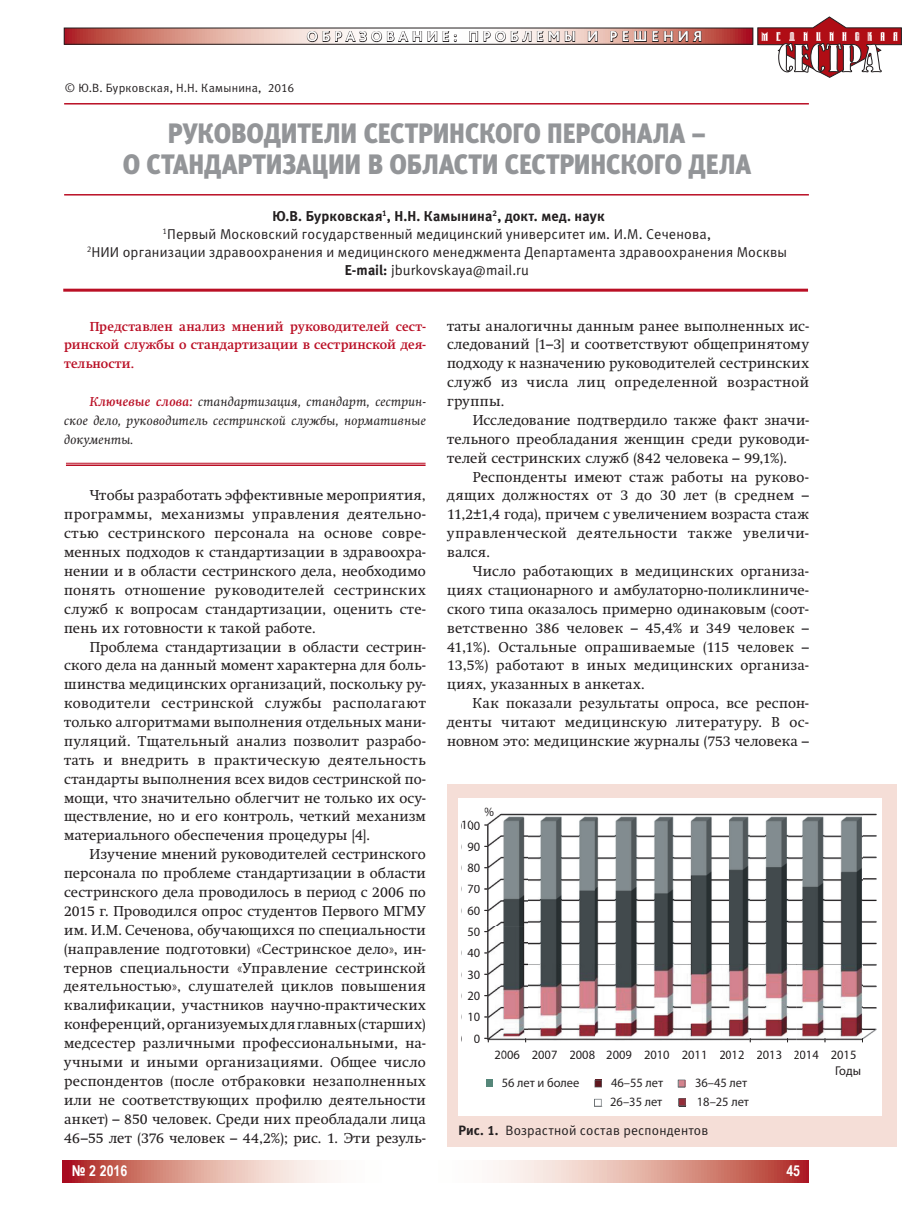
<style>
.page{position:relative;width:915px;height:1212px;background:#fff}
.page>*{position:absolute;margin:0;border:0;box-sizing:border-box;transform-origin:0 0}
.t1{font:28.05px/31.5px "Meta Black Cyr LF Caps";color:#939598;text-align:center;scale:.91 1}
.t2{font:700 15px "Bliss Pro";letter-spacing:.265em;color:#fff}
.t3{font:700 15px "Arial Narrow";color:#fff}
.t4{font:14.25px/18.9px "Swift C";letter-spacing:.025em;color:#231f20;text-align:justify}
.t5{font:14.25px/18px "Meta C";letter-spacing:.01em;color:#231f20;text-align:center}
.t6{font:13.5px "Meta C";letter-spacing:.015em;color:#231f20}
.t7{font:italic 12.75px/18.9px "Swift C";letter-spacing:.03em;color:#231f20;text-align:justify}
.t8{font:700 12.75px/18.9px "Swift C";letter-spacing:.015em;color:#ba0f25;text-align:justify}
.t9{font:12.75px "Myriad Pro";color:#231f20}
.t10{font:12.75px "Myriad Pro";color:#282526}
.t11{font:12px "Meta C";letter-spacing:.02em;color:#231f20}
.s1{font-weight:700}
.s2{font-weight:700;color:#ba0f25}
</style>
<div class="page">
<hr style="left:64px;top:194px;width:744px;height:2px;background:#ba0f25">
<hr style="left:63px;top:289px;width:744px;height:3px;background:#ba0f25">
<hr style="left:64px;top:103px;width:744px;height:2px;background:#ba0f25">
<hr style="left:66px;top:464px;width:359px;height:2px;background:#ba0f25">
<hr style="left:66px;top:463px;width:359px;height:1px;background:#ba0f25">
<div style="left:446px;top:784px;width:450px;height:362px;background:#f5ded7"></div>
<div style="left:458px;top:798px;width:423px;height:317px;background:#fff"></div>
<img style="left:488px;top:813px;width:241px;height:228px">
<img style="left:487px;top:830px;width:1px;height:204px">
<img style="left:488px;top:1038px;width:38px;height:4px">
<img style="left:729px;top:813px;width:148px;height:230px">
<img style="left:749px;top:1038px;width:38px;height:4px">
<img style="left:824px;top:1038px;width:38px;height:4px">
<svg style="left:484px;top:1034px;width:4px;height:9px"></svg>
<svg style="left:484px;top:1013px;width:4px;height:8px"></svg>
<svg style="left:484px;top:991px;width:4px;height:9px"></svg>
<svg style="left:484px;top:970px;width:4px;height:9px"></svg>
<svg style="left:484px;top:949px;width:4px;height:8px"></svg>
<svg style="left:484px;top:906px;width:4px;height:9px"></svg>
<svg style="left:484px;top:885px;width:4px;height:8px"></svg>
<svg style="left:484px;top:864px;width:4px;height:8px"></svg>
<svg style="left:484px;top:842px;width:4px;height:9px"></svg>
<svg style="left:484px;top:813px;width:9px;height:17px"></svg>
<svg style="left:484px;top:927px;width:4px;height:9px"></svg>
<div style="left:485px;top:1079px;width:7px;height:7px;background:#558679"></div>
<svg style="left:677px;top:1079px;width:8px;height:8px"></svg>
<svg style="left:594px;top:1080px;width:7px;height:7px"></svg>
<svg style="left:594px;top:1099px;width:7px;height:8px"></svg>
<svg style="left:678px;top:1098px;width:7px;height:8px"></svg>
<svg style="left:63px;top:1161px;width:745px;height:21px"></svg>
<svg style="left:66px;top:30px;width:685px;height:13px;background:#d8958c"></svg>
<div style="left:64px;top:28px;width:689px;height:17px;border:1px solid #231f20"></div>
<svg style="left:306px;top:28px;width:150px;height:14px"></svg>
<svg style="left:469px;top:31px;width:106px;height:11px"></svg>
<svg style="left:587px;top:31px;width:10px;height:11px"></svg>
<svg style="left:610px;top:31px;width:91px;height:11px"></svg>
<svg style="left:757px;top:17px;width:144px;height:61px"></svg>
<p class="t2" style="left:306px;top:27px;width:397px">ОБРАЗОВАНИЕ: ПРОБЛЕМЫ И РЕШЕНИЯ</p>
<p class="t11" style="left:65px;top:81px;width:231px">© Ю.В. Бурковская, Н.Н. Камынина, 2016</p>
<h1 class="t1" style="left:123px;top:117px;width:691px">РУКОВОДИТЕЛИ СЕСТРИНСКОГО ПЕРСОНАЛА –<br>О СТАНДАРТИЗАЦИИ В ОБЛАСТИ СЕСТРИНСКОГО ДЕЛА</h1>
<p class="t5" style="left:87px;top:207px;width:701px"><span class="s1">Ю.В. Бурковская</span><sup>1</sup><span class="s1">, Н.Н. Камынина</span><sup>2</sup><span class="s1">, докт. мед. наук<br></span><sup>1</sup>Первый Московский государственный медицинский университет им. И.М. Сеченова,<br><sup>2</sup>НИИ организации здравоохранения и медицинского менеджмента Департамента здравоохранения Москвы <span class="s1">Е-mail:</span> jburkovskaya@mail.ru</p>
<p class="t8" style="left:64px;top:317px;width:363px;text-indent:26px">Представлен анализ мнений руководителей сест&shy;ринской службы о стандартизации в сестринской дея&shy;тельности.</p>
<p class="t7" style="left:64px;top:392px;width:363px;text-indent:26px"><span class="s2">Ключевые слова:</span> стандартизация, стандарт, сестрин&shy;ское дело, руководитель сестринской службы, нормативные документы.</p>
<p class="t4" style="left:64px;top:486px;width:363px;text-indent:26px">Чтобы разработать эффективные мероприятия, программы, механизмы управления деятельно&shy;стью сестринского персонала на основе совре&shy;менных подходов к стандартизации в здравоохра&shy;нении и в области сестринского дела, необходимо понять отношение руководителей сестринских служб к вопросам стандартизации, оценить сте&shy;пень их готовности к такой работе.</p>
<p class="t4" style="left:64px;top:637px;width:363px;text-indent:26px">Проблема стандартизации в области сестрин&shy;ского дела на данный момент характерна для боль&shy;шинства медицинских организаций, поскольку ру&shy;ководители сестринской службы располагают только алгоритмами выполнения отдельных мани&shy;пуляций. Тщательный анализ позволит разрабо&shy;тать и внедрить в практическую деятельность стандарты выполнения всех видов сестринской по&shy;мощи, что значительно облегчит не только их осу&shy;ществление, но и его контроль, четкий механизм материального обеспечения процедуры [4].</p>
<p class="t4" style="left:64px;top:845px;width:363px;text-indent:26px">Изучение мнений руководителей сестринского персонала по проблеме стандартизации в области сестринского дела проводилось в период с 2006 по 2015 г. Проводился опрос студентов Первого МГМУ им. И.М. Сеченова, обучающихся по специальности (направление подготовки) «Сестринское дело», ин&shy;тернов специальности «Управление сестринской деятельностью», слушателей циклов повышения квалификации, участников научно-практических конференций, организуемых для главных (старших) медсестер различными профессиональными, на&shy;учными и иными организациями. Общее число респондентов (после отбраковки незаполненных или не соответствующих профилю деятельности анкет) – 850 человек. Среди них преобладали лица 46–55 лет (376 человек – 44,2%); рис. 1. Эти резуль-</p>
<p class="t4" style="left:447px;top:316px;width:363px">таты аналогичны данным ранее выполненных ис&shy;следований [1–3] и соответствуют общепринятому подходу к назначению руководителей сестринских служб из числа лиц определенной возрастной группы.</p>
<p class="t4" style="left:447px;top:411px;width:363px;text-indent:26px">Исследование подтвердило также факт значи&shy;тельного преобладания женщин среди руководи&shy;телей сестринских служб (842 человека – 99,1%).</p>
<p class="t4" style="left:447px;top:467px;width:363px;text-indent:26px">Респонденты имеют стаж работы на руково&shy;дящих должностях от 3 до 30 лет (в среднем – 11,2±1,4 года), причем с увеличением возраста стаж управленческой деятельности также увеличи&shy;вался.</p>
<p class="t4" style="left:447px;top:562px;width:363px;text-indent:26px">Число работающих в медицинских организа&shy;циях стационарного и амбулаторно-поликлиниче&shy;ского типа оказалось примерно одинаковым (соот&shy;ветственно 386 человек – 45,4% и 349 человек – 41,1%). Остальные опрашиваемые (115 человек – 13,5%) работают в иных медицинских организа&shy;циях, указанных в анкетах.</p>
<p class="t4" style="left:447px;top:694px;width:363px;text-indent:26px">Как показали результаты опроса, все респон&shy;денты читают медицинскую литературу. В ос&shy;новном это: медицинские журналы (753 человека –</p>
<p class="t9" style="left:484px;top:804px;width:11px">%</p>
<p class="t9" style="left:461px;top:817px;width:20px">000</p>
<p class="t9" style="left:461px;top:817px;width:8px">1</p>
<p class="t9" style="left:461px;top:839px;width:20px">090</p>
<p class="t9" style="left:461px;top:860px;width:20px">080</p>
<p class="t9" style="left:461px;top:881px;width:20px">070</p>
<p class="t9" style="left:461px;top:902px;width:20px">060</p>
<p class="t9" style="left:467px;top:923px;width:14px">50</p>
<p class="t9" style="left:461px;top:945px;width:20px">040</p>
<p class="t9" style="left:461px;top:966px;width:20px">030</p>
<p class="t9" style="left:461px;top:988px;width:20px">020</p>
<p class="t9" style="left:461px;top:1009px;width:20px">010</p>
<p class="t9" style="left:461px;top:1030px;width:8px">0</p>
<p class="t9" style="left:473px;top:1030px;width:8px">0</p>
<p class="t9" style="left:494px;top:1046px;width:363px">2006 2007 2008 2009 2010 2011 2012 2013 2014 2015</p>
<p class="t10" style="left:501px;top:1075px;width:79px">56 лет и более</p>
<p class="t10" style="left:611px;top:1075px;width:54px">46–55 лет</p>
<p class="t10" style="left:695px;top:1075px;width:54px">36–45 лет</p>
<p class="t10" style="left:610px;top:1094px;width:54px">26–35 лет</p>
<p class="t10" style="left:696px;top:1094px;width:54px">18–25 лет</p>
<p class="t10" style="left:501px;top:1117px;width:54px">36–45 лет</p>
<p class="t6" style="left:458px;top:1123px;width:251px"><span class="s1">Рис. 1.</span> Возрастной состав респондентов</p>
<p class="t9" style="left:834px;top:1062px;width:27px">Годы</p>
<p class="t3" style="left:72px;top:1159px;width:57px">№ 2 2016</p>
<p class="t3" style="left:786px;top:1159px;width:15px">45</p>
</div>
